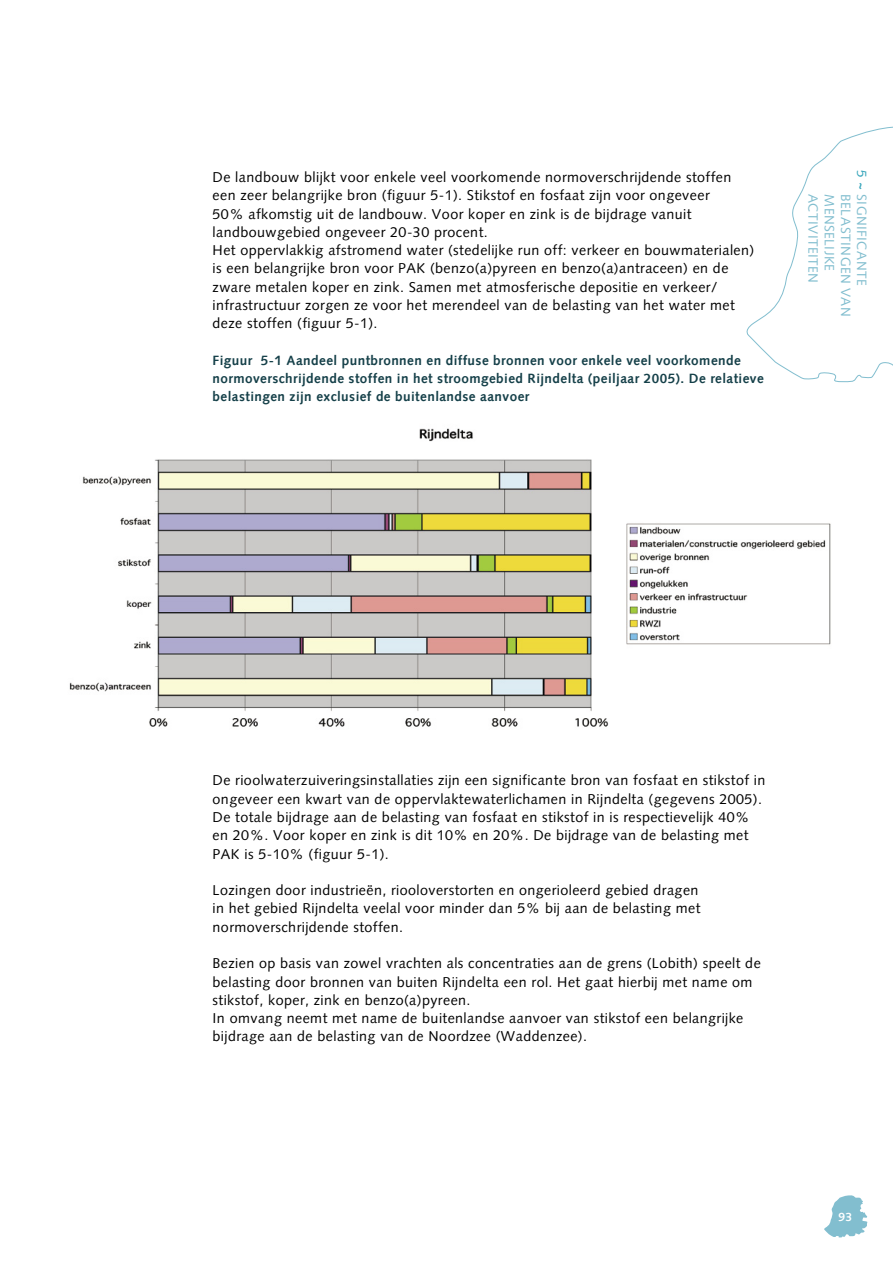
<style>
.page{position:relative;width:893px;height:1263px;background:#fff}
.page>*{position:absolute;margin:0;border:0;box-sizing:border-box;transform-origin:0 0}
.t1{font:14.25px/18.3px "VW Syntax Adobe";letter-spacing:.02em;color:#000}
.t2{font:700 13.5px/18.3px "VW Syntax Adobe";letter-spacing:.02em;color:#154049}
.t3{font:13.5px "VW Syntax Adobe";letter-spacing:.025em;color:#82becf}
.t4{font:700 12px "VW Syntax Adobe";color:#fff}
.s1{color:#35a4ba}
.s2{font-weight:700;color:#35a4ba}
</style>
<div class="page">
<svg style="left:746px;top:126px;width:147px;height:256px"></svg>
<svg style="left:824px;top:1195px;width:43px;height:42px"></svg>
<img style="left:69px;top:428px;width:762px;height:299px">
<p class="t1" style="left:213px;top:168px;width:543px">De landbouw blijkt voor enkele veel voorkomende normoverschrijdende stoffen een zeer belangrijke bron (figuur 5-1). Stikstof en fosfaat zijn voor ongeveer<br>50% afkomstig uit de landbouw. Voor koper en zink is de bijdrage vanuit landbouwgebied ongeveer 20-30 procent.<br>Het oppervlakkig afstromend water (stedelijke run off: verkeer en bouwmaterialen) is een belangrijke bron voor PAK (benzo(a)pyreen en benzo(a)antraceen) en de zware metalen koper en zink. Samen met atmosferische depositie en verkeer/ infrastructuur zorgen ze voor het merendeel van de belasting van het water met deze stoffen (figuur 5-1).</p>
<p class="t2" style="left:213px;top:351px;width:553px">Figuur 5-1 Aandeel puntbronnen en diffuse bronnen voor enkele veel voorkomende normoverschrijdende stoffen in het stroomgebied Rijndelta (peiljaar 2005). De relatieve belastingen zijn exclusief de buitenlandse aanvoer</p>
<p class="t3" style="left:870px;top:170px;width:117px;rotate:90deg"><span class="s1">5</span> <span class="s2">~</span> SIGNIFICANTE</p>
<p class="t3" style="left:821px;top:194px;width:91px;rotate:90deg">ACTIVITEITEN</p>
<p class="t3" style="left:837px;top:194px;width:79px;rotate:90deg">MENSELIJKE</p>
<p class="t3" style="left:854px;top:194px;width:124px;rotate:90deg">BELASTINGEN VAN</p>
<p class="t1" style="left:213px;top:771px;width:554px">De rioolwaterzuiveringsinstallaties zijn een significante bron van fosfaat en stikstof in ongeveer een kwart van de oppervlaktewaterlichamen in Rijndelta (gegevens 2005).<br>De totale bijdrage aan de belasting van fosfaat en stikstof in is respectievelijk 40% en 20%. Voor koper en zink is dit 10% en 20%. De bijdrage van de belasting met PAK is 5-10% (figuur 5-1).</p>
<p class="t1" style="left:213px;top:881px;width:489px">Lozingen door industrieën, riooloverstorten en ongerioleerd gebied dragen in het gebied Rijndelta veelal voor minder dan 5% bij aan de belasting met normoverschrijdende stoffen.</p>
<p class="t1" style="left:213px;top:954px;width:550px">Bezien op basis van zowel vrachten als concentraties aan de grens (Lobith) speelt de belasting door bronnen van buiten Rijndelta een rol. Het gaat hierbij met name om stikstof, koper, zink en benzo(a)pyreen.<br>In omvang neemt met name de buitenlandse aanvoer van stikstof een belangrijke bijdrage aan de belasting van de Noordzee (Waddenzee).</p>
<p class="t4" style="left:839px;top:1210px;width:15px">93</p>
</div>
